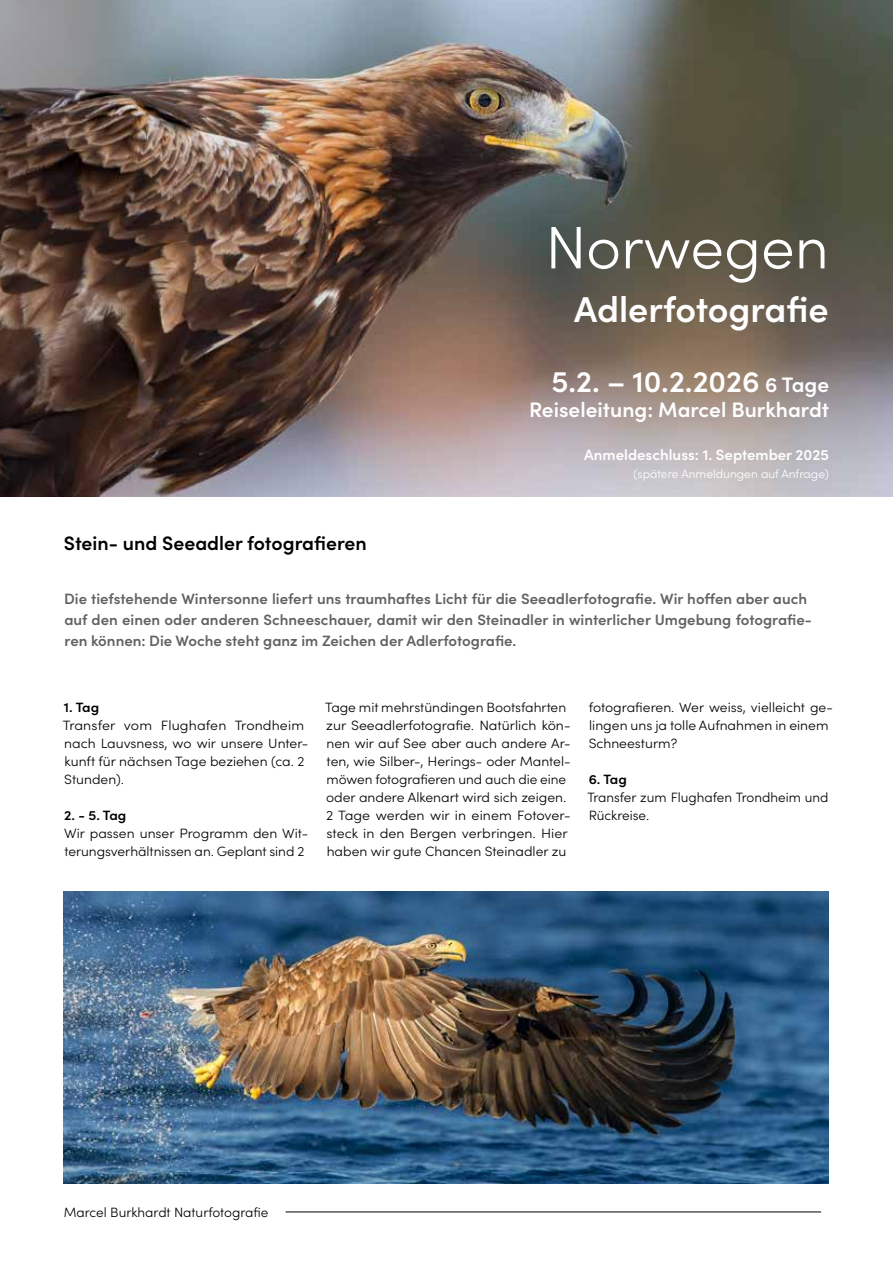
<style>
.page{position:relative;width:893px;height:1263px;background:#fff}
.page>*{position:absolute;margin:0;border:0;box-sizing:border-box;transform-origin:0 0}
.t1{font:300 60px "Sofia Pro";color:#fff}
.t2{font:600 36px "Sofia Pro";color:#fff}
.t3{font:600 30px "Sofia Pro";color:#fff}
.t4{font:600 21px "Sofia Pro";color:#fff}
.t5{font:600 19.5px "Sofia Pro";color:#000}
.t6{font:600 15px/21px "Sofia Pro";color:#626261}
.t7{font:600 15px "Sofia Pro";color:#fff}
.t8{font:300 13.5px/18px "Sofia Pro";color:#000}
.t9{font:300 13.5px/18px "Sofia Pro";color:#000;scale:1.05 1}
.t10{font:600 13.5px "Sofia Pro";letter-spacing:-.045em;color:#000}
.t11{font:300 12px "Sofia Pro";color:#fff}
.s1{font-size:21px}
</style>
<div class="page">
<hr style="left:286px;top:1211px;width:535px;height:1px;background:#000">
<img style="left:0;top:0;width:893px;height:497px">
<img style="left:64px;top:892px;width:765px;height:291px">
<h1 class="t1" style="left:545px;top:204px;width:285px">Norwegen</h1>
<h2 class="t2" style="left:574px;top:283px;width:256px">Adlerfotografie</h2>
<h3 class="t3" style="left:551px;top:359px;width:279px">5.2. – 10.2.2026 <span class="s1">6 Tage</span></h3>
<h3 class="t4" style="left:529px;top:394px;width:301px">Reiseleitung: Marcel Burkhardt</h3>
<p class="t7" style="left:584px;top:443px;width:246px">Anmeldeschluss: 1. September 2025</p>
<p class="t11" style="left:633px;top:465px;width:197px">(spätere Anmeldungen auf Anfrage)</p>
<h3 class="t5" style="left:64px;top:528px;width:304px">Stein- und Seeadler fotografieren</h3>
<p class="t6" style="left:64px;top:587px;width:749px">Die tiefstehende Wintersonne liefert uns traumhaftes Licht für die Seeadlerfotografie. Wir hoffen aber auch auf den einen oder anderen Schneeschauer, damit wir den Steinadler in winterlicher Umgebung fotografie&shy;ren können: Die Woche steht ganz im Zeichen der Adlerfotografie.</p>
<p class="t10" style="left:64px;top:697px;width:37px">1. Tag</p>
<p class="t9" style="left:63px;top:715px;width:235px">Transfer vom Flughafen Trondheim nach Lauvsness, wo wir unsere Unter&shy;kunft für nächsen Tage beziehen (ca. 2<br>Stunden).</p>
<p class="t10" style="left:64px;top:805px;width:64px">2. - 5. Tag</p>
<p class="t8" style="left:64px;top:823px;width:246px">Wir passen unser Programm den Wit&shy;terungsverhältnissen an. Geplant sind 2</p>
<p class="t8" style="left:325px;top:697px;width:247px">Tage mit mehrstündingen Bootsfahrten zur Seeadlerfotografie. Natürlich kön&shy;nen wir auf See aber auch andere Ar&shy;ten, wie Silber-, Herings- oder Mantel&shy;möwen fotografieren und auch die eine oder andere Alkenart wird sich zeigen.<br>2 Tage werden wir in einem Fotover&shy;steck in den Bergen verbringen. Hier haben wir gute Chancen Steinadler zu</p>
<p class="t8" style="left:589px;top:697px;width:246px">fotografieren. Wer weiss, vielleicht ge&shy;lingen uns ja tolle Aufnahmen in einem<br>Schneesturm?</p>
<p class="t10" style="left:589px;top:769px;width:40px">6. Tag</p>
<p class="t8" style="left:587px;top:787px;width:243px">Transfer zum Flughafen Trondheim und<br>Rückreise.</p>
<p class="t8" style="left:64px;top:1203px;width:206px">Marcel Burkhardt Naturfotografie</p>
</div>
